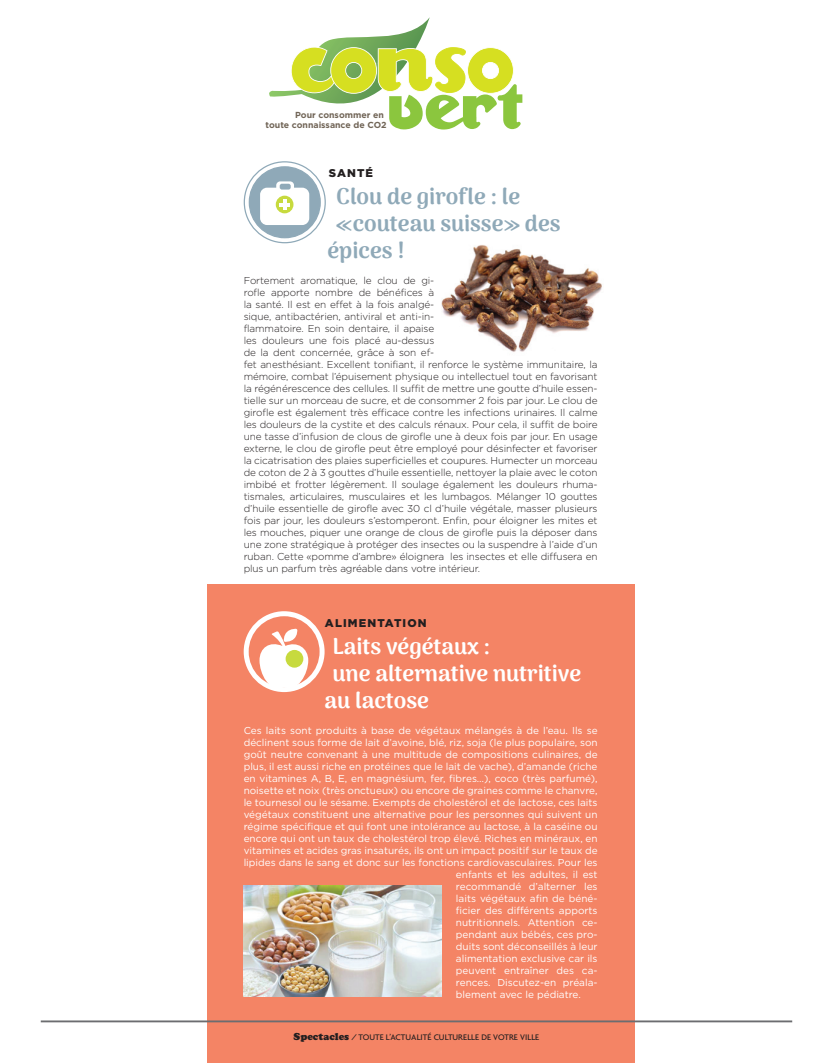
<style>
.page{position:relative;width:833px;height:1063px;background:#fff}
.page>*{position:absolute;margin:0;border:0;box-sizing:border-box;transform-origin:0 0}
.t1{font:900 22.5px "Arima Madurai";color:#fff}
.t2{font:900 22.5px "Arima Madurai";color:#8fa9b8}
.t3{font:900 11.25px "Gotham";letter-spacing:.1em;color:#231f20}
.t4{font:300 10px/12px "Gotham";letter-spacing:-.01em;color:#231f20}
.t5{font:10px "Gotham";color:#fff}
.t6{font:500 8.75px "Agenda";letter-spacing:.005em;color:#231f20}
.t7{font:700 8.75px/10.5px "Gotham";color:#716557;text-align:right}
.s1{font-family:"Cooper";font-weight:900;font-size:10px}
</style>
<div class="page">
<div style="left:207px;top:585px;width:427px;height:478px;background:#f48465"></div>
<svg style="left:269px;top:17px;width:253px;height:113px"></svg>
<hr style="left:41px;top:1020px;width:751px;height:2px;background:#6c6d70">
<img style="left:441px;top:245px;width:161px;height:107px">
<img style="left:244px;top:885px;width:198px;height:111px">
<svg style="left:244px;top:611px;width:80px;height:82px"></svg>
<div style="left:286px;top:650px;width:17px;height:18px;background:#c7da3e;border-radius:50%"></div>
<svg style="left:243px;top:161px;width:83px;height:83px"></svg>
<svg style="left:276px;top:181px;width:18px;height:11px"></svg>
<div style="left:260px;top:188px;width:49px;height:37px;background:#fff;border-radius:7px"></div>
<div style="left:276px;top:196px;width:17px;height:17px;background:#c7da3e;border-radius:50%"></div>
<hr style="left:283px;top:199px;width:4px;height:11px;background:#fff">
<hr style="left:279px;top:203px;width:11px;height:4px;background:#fff">
<div style="left:280px;top:184px;width:11px;height:6px;background:#8fa9b8;border-radius:2px"></div>
<p class="t7" style="left:266px;top:109px;width:122px">Pour consommer en<br>toute connaissance de CO2</p>
<p class="t3" style="left:329px;top:166px;width:46px">SANTÉ</p>
<h1 class="t2" style="left:336px;top:180px;width:185px">Clou de girofle : le</h1>
<h1 class="t2" style="left:336px;top:207px;width:226px">«couteau suisse» des</h1>
<h1 class="t2" style="left:327px;top:234px;width:79px">épices !</h1>
<p class="t4" style="left:244px;top:275px;width:355px">Fortement aromatique, le clou de gi-<br>rofle apporte nombre de bénéfices à<br>la santé. Il est en effet à la fois analgé-<br>sique, antibactérien, antiviral et anti-in-<br>flammatoire. En soin dentaire, il apaise<br>les douleurs une fois placé au-dessus<br>de la dent concernée, grâce à son ef-<br>fet anesthésiant. Excellent tonifiant, il renforce le système immunitaire, la mémoire, combat l’épuisement physique ou intellectuel tout en favorisant la régénérescence des cellules. Il suffit de mettre une goutte d’huile essen&shy;tielle sur un morceau de sucre, et de consommer 2 fois par jour. Le clou de girofle est également très efficace contre les infections urinaires. Il calme les douleurs de la cystite et des calculs rénaux. Pour cela, il suffit de boire une tasse d’infusion de clous de girofle une à deux fois par jour. En usage externe, le clou de girofle peut être employé pour désinfecter et favoriser la cicatrisation des plaies superficielles et coupures. Humecter un morceau de coton de 2 à 3 gouttes d’huile essentielle, nettoyer la plaie avec le coton imbibé et frotter légèrement. Il soulage également les douleurs rhuma&shy;tismales, articulaires, musculaires et les lumbagos. Mélanger 10 gouttes d’huile essentielle de girofle avec 30 cl d’huile végétale, masser plusieurs fois par jour, les douleurs s’estomperont. Enfin, pour éloigner les mites et les mouches, piquer une orange de clous de girofle puis la déposer dans une zone stratégique à protéger des insectes ou la suspendre à l’aide d’un ruban. Cette «pomme d’ambre» éloignera les insectes et elle diffusera en plus un parfum très agréable dans votre intérieur.</p>
<p class="t3" style="left:325px;top:615px;width:103px">ALIMENTATION</p>
<h1 class="t1" style="left:332px;top:630px;width:159px">Laits végétaux :</h1>
<h1 class="t1" style="left:332px;top:657px;width:250px">une alternative nutritive</h1>
<h1 class="t1" style="left:324px;top:684px;width:106px">au lactose</h1>
<p class="t5" style="left:244px;top:724px;width:355px">Ces laits sont produits à base de végétaux mélangés à de l’eau. Ils se</p>
<p class="t5" style="left:244px;top:736px;width:355px">déclinent sous forme de lait d’avoine, blé, riz, soja (le plus populaire, son</p>
<p class="t5" style="left:244px;top:748px;width:355px">goût neutre convenant à une multitude de compositions culinaires, de</p>
<p class="t5" style="left:244px;top:760px;width:355px">plus, il est aussi riche en protéines que le lait de vache), d’amande (riche</p>
<p class="t5" style="left:244px;top:772px;width:355px">en vitamines A, B, E, en magnésium, fer, fibres…), coco (très parfumé),</p>
<p class="t5" style="left:244px;top:784px;width:355px">noisette et noix (très onctueux) ou encore de graines comme le chanvre,</p>
<p class="t5" style="left:244px;top:796px;width:355px">le tournesol ou le sésame. Exempts de cholestérol et de lactose, ces laits</p>
<p class="t5" style="left:244px;top:808px;width:355px">végétaux constituent une alternative pour les personnes qui suivent un</p>
<p class="t5" style="left:244px;top:820px;width:355px">régime spécifique et qui font une intolérance au lactose, à la caséine ou</p>
<p class="t5" style="left:244px;top:832px;width:355px">encore qui ont un taux de cholestérol trop élevé. Riches en minéraux, en</p>
<p class="t5" style="left:244px;top:844px;width:355px">vitamines et acides gras insaturés, ils ont un impact positif sur le taux de</p>
<p class="t5" style="left:244px;top:856px;width:355px">lipides dans le sang et donc sur les fonctions cardiovasculaires. Pour les</p>
<p class="t5" style="left:456px;top:868px;width:143px">enfants et les adultes, il est</p>
<p class="t5" style="left:456px;top:880px;width:143px">recommandé d’alterner les</p>
<p class="t5" style="left:456px;top:892px;width:143px">laits végétaux afin de béné-</p>
<p class="t5" style="left:456px;top:904px;width:143px">ficier des différents apports</p>
<p class="t5" style="left:456px;top:916px;width:143px">nutritionnels. Attention ce-</p>
<p class="t5" style="left:456px;top:928px;width:143px">pendant aux bébés, ces pro-</p>
<p class="t5" style="left:456px;top:940px;width:143px">duits sont déconseillés à leur</p>
<p class="t5" style="left:456px;top:952px;width:143px">alimentation exclusive car ils</p>
<p class="t5" style="left:456px;top:964px;width:143px">peuvent entraîner des ca-</p>
<p class="t5" style="left:456px;top:976px;width:143px">rences. Discutez-en préala-</p>
<p class="t5" style="left:456px;top:988px;width:126px">blement avec le pédiatre.</p>
<p class="t6" style="left:294px;top:1032px;width:247px"><span class="s1">Spectacles</span> / TOUTE L’ACTUALITÉ CULTURELLE DE VOTRE VILLE</p>
</div>
